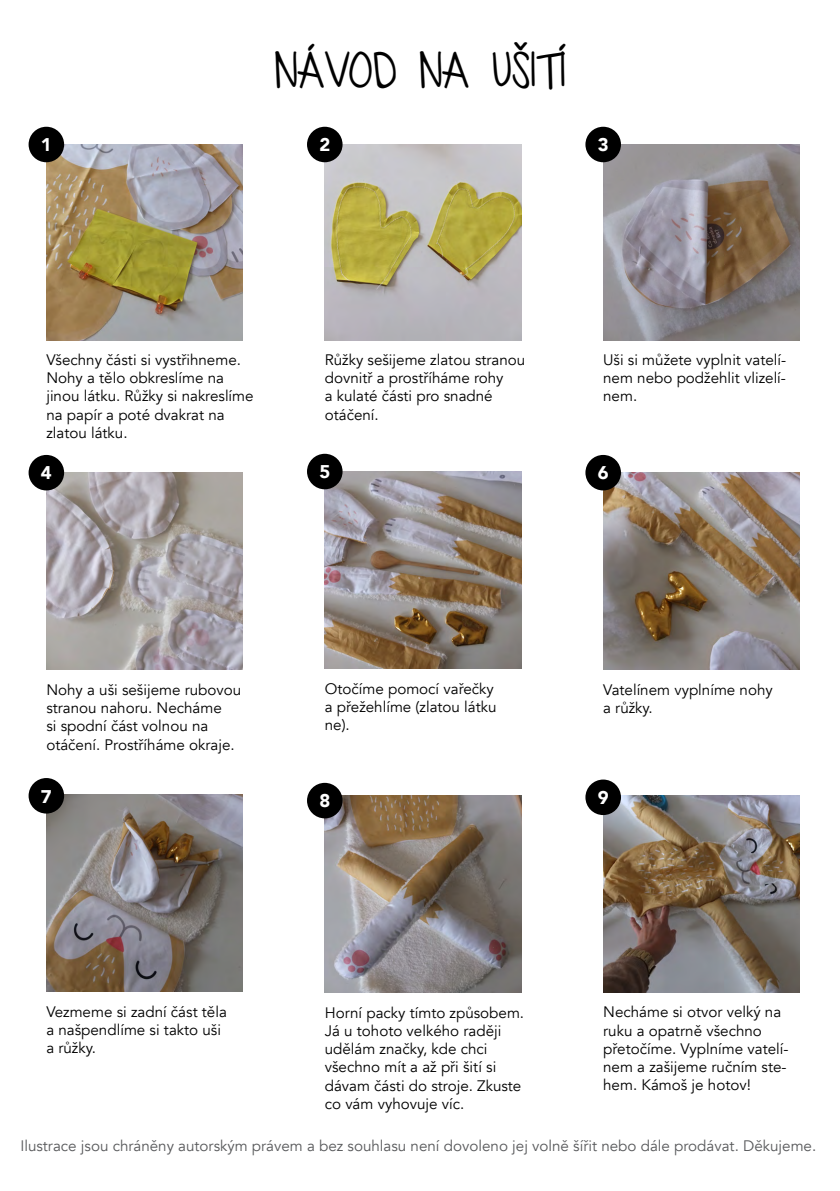
<style>
.page{position:relative;width:840px;height:1191px;background:#fff}
.page>*{position:absolute;margin:0;border:0;box-sizing:border-box;transform-origin:0 0}
.t1{font:45.6px "Beautiful Every Time";color:#000}
.t2{font:900 18.4px "Avenir";color:#fff}
.t3{font:15.2px/18.2px "Avenir";color:#000}
.t4{font:15.2px "Avenir";color:#58595b}
</style>
<div class="page">
<img style="left:46px;top:144px;width:197px;height:197px">
<img style="left:46px;top:473px;width:197px;height:196px">
<img style="left:46px;top:795px;width:197px;height:196px">
<img style="left:324px;top:144px;width:197px;height:197px">
<img style="left:324px;top:471px;width:197px;height:197px">
<img style="left:324px;top:796px;width:197px;height:196px">
<img style="left:603px;top:144px;width:196px;height:197px">
<img style="left:603px;top:473px;width:196px;height:196px">
<img style="left:603px;top:795px;width:196px;height:197px">
<div style="left:29px;top:127px;width:35px;height:35px;background:#000;border-radius:50%"></div>
<div style="left:29px;top:455px;width:35px;height:35px;background:#000;border-radius:50%"></div>
<div style="left:29px;top:778px;width:35px;height:35px;background:#000;border-radius:50%"></div>
<div style="left:307px;top:127px;width:35px;height:35px;background:#000;border-radius:50%"></div>
<div style="left:307px;top:454px;width:35px;height:35px;background:#000;border-radius:50%"></div>
<div style="left:307px;top:783px;width:35px;height:35px;background:#000;border-radius:50%"></div>
<div style="left:585px;top:127px;width:35px;height:35px;background:#000;border-radius:50%"></div>
<div style="left:585px;top:455px;width:35px;height:35px;background:#000;border-radius:50%"></div>
<div style="left:585px;top:779px;width:35px;height:36px;background:#000;border-radius:50%"></div>
<p class="t2" style="left:41px;top:129px;width:12px">1</p>
<h1 class="t1" style="left:274px;top:45px;width:292px">NÁVOD NA UŠITÍ</h1>
<p class="t2" style="left:319px;top:129px;width:12px">2</p>
<p class="t2" style="left:597px;top:129px;width:12px">3</p>
<p class="t3" style="left:46px;top:351px;width:209px">Všechny části si vystřihneme.<br>Nohy a tělo obkreslíme na jinou látku. Růžky si nakreslíme na papír a poté dvakrat na zlatou látku.</p>
<p class="t3" style="left:324px;top:351px;width:202px">Růžky sešijeme zlatou stranou dovnitř a prostříháme rohy<br>a kulaté části pro snadné otáčení.</p>
<p class="t3" style="left:603px;top:351px;width:184px;text-align:justify">Uši si můžete vyplnit vatelí&shy;nem nebo podžehlit vlizelí&shy;nem.</p>
<p class="t2" style="left:41px;top:457px;width:12px">4</p>
<p class="t2" style="left:319px;top:456px;width:12px">5</p>
<p class="t2" style="left:597px;top:457px;width:12px">6</p>
<p class="t3" style="left:46px;top:681px;width:196px">Nohy a uši sešijeme rubovou stranou nahoru. Necháme<br>si spodní část volnou na otáčení. Prostříháme okraje.</p>
<p class="t2" style="left:41px;top:780px;width:12px">7</p>
<p class="t3" style="left:46px;top:1002px;width:182px">Vezmeme si zadní část těla a našpendlíme si takto uši a růžky.</p>
<p class="t3" style="left:324px;top:679px;width:173px">Otočíme pomocí vařečky a přežehlíme (zlatou látku ne).</p>
<p class="t2" style="left:319px;top:785px;width:12px">8</p>
<p class="t3" style="left:603px;top:681px;width:171px">Vatelínem vyplníme nohy a růžky.</p>
<p class="t2" style="left:597px;top:782px;width:12px">9</p>
<p class="t3" style="left:324px;top:1003px;width:201px">Horní packy tímto způsobem.<br>Já u tohoto velkého raději udělám značky, kde chci všechno mít a až při šití si dávam části do stroje. Zkuste co vám vyhovuje víc.</p>
<p class="t3" style="left:603px;top:1003px;width:187px">Necháme si otvor velký na ruku a opatrně všechno přetočíme. Vyplníme vatelí&shy;nem a zašijeme ručním ste&shy;hem. Kámoš je hotov!</p>
<p class="t4" style="left:20px;top:1137px;width:797px">Ilustrace jsou chráněny autorským právem a bez souhlasu není dovoleno jej volně šířit nebo dále prodávat. Děkujeme.</p>
</div>
